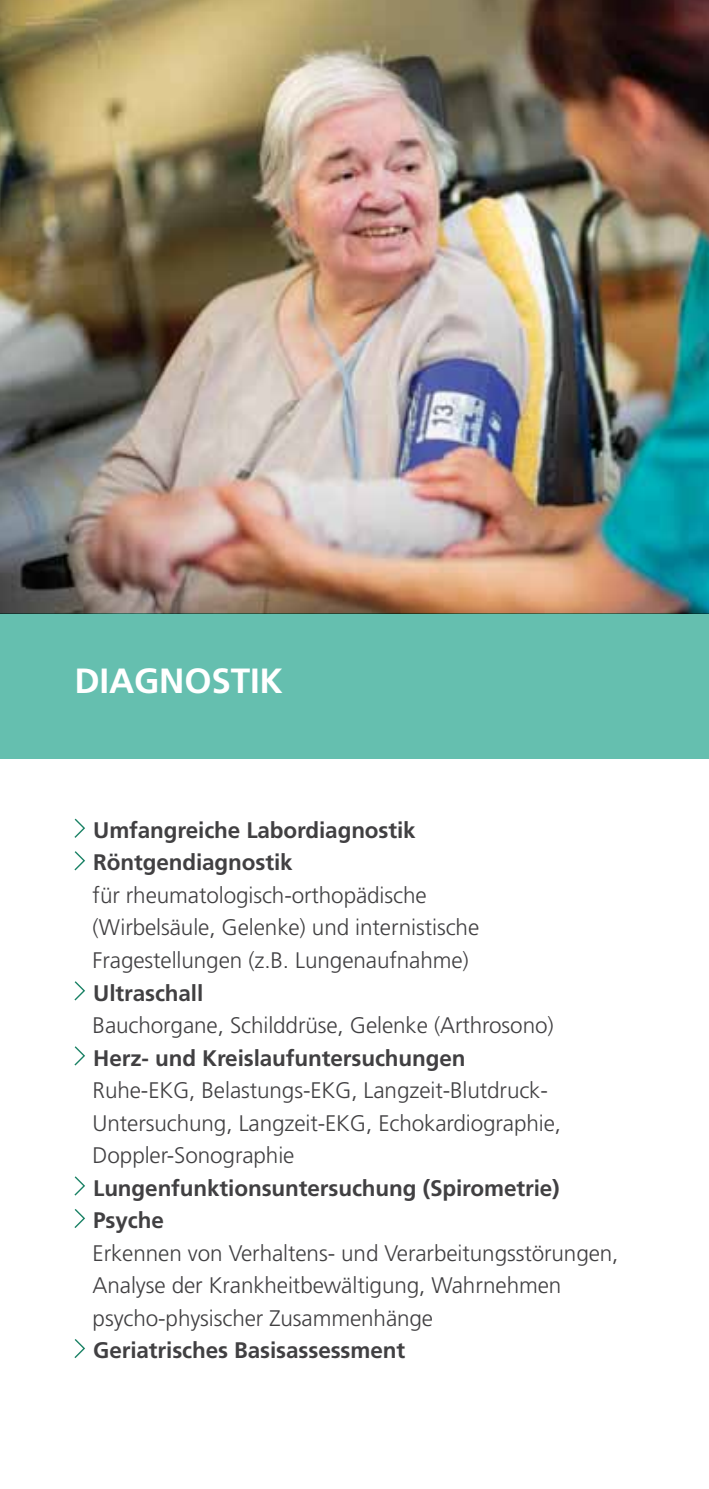
<style>
.page{position:relative;width:709px;height:1489px;background:#fff}
.page>*{position:absolute;margin:0;border:0;box-sizing:border-box;transform-origin:0 0}
.t1{font:700 35px "Frutiger LT";letter-spacing:-.005em;color:#fff}
.t2{font:300 22.5px/32.5px "Frutiger LT";letter-spacing:-.005em;color:#414042}
.t3{font:700 22.5px/32.5px "Frutiger LT";letter-spacing:-.005em;color:#414042}
</style>
<div class="page">
<img style="left:0;top:0;width:709px;height:613px">
<svg style="left:74px;top:818px;width:11px;height:20px"></svg>
<svg style="left:74px;top:851px;width:11px;height:20px"></svg>
<svg style="left:74px;top:981px;width:11px;height:20px"></svg>
<svg style="left:74px;top:1046px;width:11px;height:20px"></svg>
<svg style="left:74px;top:1176px;width:11px;height:20px"></svg>
<svg style="left:74px;top:1209px;width:11px;height:19px"></svg>
<svg style="left:74px;top:1339px;width:11px;height:19px"></svg>
<div style="left:0;top:613px;width:709px;height:145px;background:#65bfaf"></div>
<h1 class="t1" style="left:74px;top:660px;width:206px">Diagnostik</h1>
<p class="t3" style="left:93px;top:814px;width:324px">Umfangreiche Labordiagnostik<br>Röntgendiagnostik</p>
<p class="t2" style="left:93px;top:879px;width:388px">für rheumatologisch-orthopädische (Wirbelsäule, Gelenke) und internistische<br>Fragestellungen (z.B. Lungenaufnahme)</p>
<p class="t3" style="left:93px;top:976px;width:112px">Ultraschall</p>
<p class="t2" style="left:93px;top:1009px;width:462px">Bauchorgane, Schilddrüse, Gelenke (Arthrosono)</p>
<p class="t3" style="left:93px;top:1041px;width:374px">Herz- und Kreislaufuntersuchungen</p>
<p class="t2" style="left:93px;top:1074px;width:470px">Ruhe-EKG, Belastungs-EKG, Langzeit-Blutdruck-<br>Untersuchung, Langzeit-EKG, Echokardiographie,<br>Doppler-Sonographie</p>
<p class="t3" style="left:93px;top:1171px;width:468px">Lungenfunktionsuntersuchung (Spirometrie)<br>Psyche</p>
<p class="t2" style="left:93px;top:1236px;width:527px">Erkennen von Verhaltens- und Verarbeitungsstörungen,<br>Analyse der Krankheitbewältigung, Wahrnehmen psycho-physischer Zusammenhänge</p>
<p class="t3" style="left:93px;top:1334px;width:313px">Geriatrisches Basisassessment</p>
</div>
